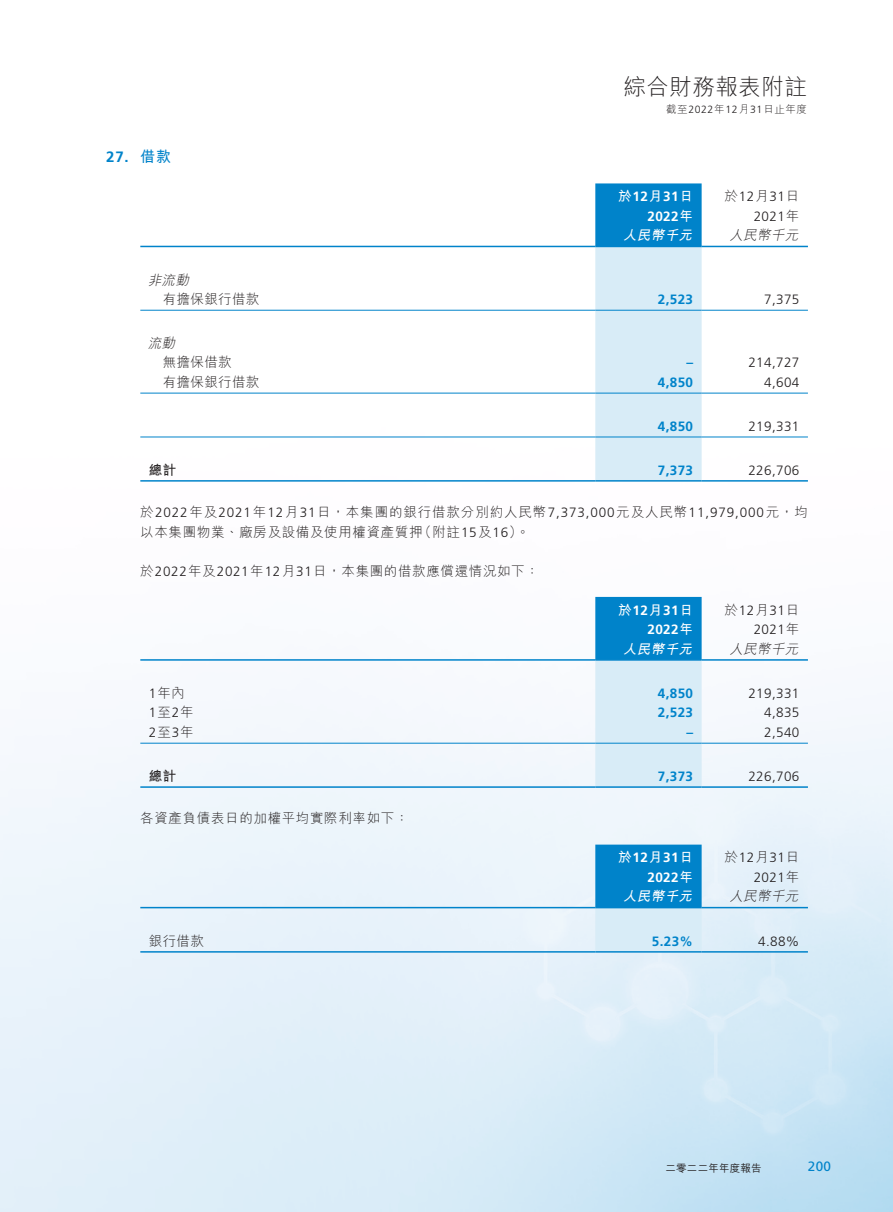
<style>
.page{position:relative;width:893px;height:1212px;background:#fff}
.page>*{position:absolute;margin:0;border:0;box-sizing:border-box;transform-origin:0 0}
.t1{font:300 22.5px "M Hei HK";letter-spacing:.02em;color:#231f20}
.t2{font:700 15px "Frutiger LT Std";color:#0083ca}
.t3{font:700 15px "M Hei HK";color:#0083ca}
.t4{font:300 13.5px "Frutiger LT Std";letter-spacing:.03em;color:#231f20}
.t5{font:300 13.5px "M Hei HK";letter-spacing:.05em;color:#231f20}
.t6{font:300 13.5px "Frutiger LT Std";letter-spacing:.065em;color:#231f20}
.t7{font:700 13.5px "Frutiger LT Std";letter-spacing:.03em;color:#0083ca}
.t8{font:700 13.5px "Frutiger LT Std";letter-spacing:.03em;color:#fff}
.t9{font:italic 300 13.5px "M Hei HK";color:#231f20}
.t10{font:italic 700 13.5px "M Hei HK";color:#fff}
.t11{font:300 13.5px "M Hei HK";letter-spacing:.03em;color:#231f20}
.t12{font:700 13.5px "M Hei HK";color:#231f20}
.t13{font:13.5px "Frutiger LT Std";color:#0083ca}
.t14{font:300 10.5px "M Hei HK";letter-spacing:.05em;color:#231f20}
.t15{font:500 10.5px "M Hei HK";letter-spacing:.02em;color:#231f20}
.s1{font-family:"Frutiger LT Std"}
.s2{font-family:"M Hei HK"}
</style>
<div class="page">
<img style="left:0;top:245px;width:893px;height:967px">
<svg style="left:595px;top:183px;width:107px;height:297px;background:#a9d5ed"></svg>
<hr style="left:140px;top:246px;width:455px;height:1px;background:#0083ca">
<hr style="left:595px;top:246px;width:107px;height:1px;background:#0083ca">
<hr style="left:702px;top:246px;width:106px;height:1px;background:#0083ca">
<hr style="left:140px;top:310px;width:455px;height:1px;background:#0083ca">
<hr style="left:595px;top:310px;width:107px;height:1px;background:#0083ca">
<hr style="left:702px;top:310px;width:106px;height:1px;background:#0083ca">
<hr style="left:140px;top:393px;width:455px;height:1px;background:#0083ca">
<hr style="left:595px;top:393px;width:107px;height:1px;background:#0083ca">
<hr style="left:702px;top:393px;width:106px;height:1px;background:#0083ca">
<hr style="left:140px;top:437px;width:455px;height:1px;background:#0083ca">
<hr style="left:595px;top:437px;width:107px;height:1px;background:#0083ca">
<hr style="left:702px;top:437px;width:106px;height:1px;background:#0083ca">
<hr style="left:140px;top:480px;width:455px;height:2px;background:#0083ca">
<hr style="left:595px;top:480px;width:107px;height:2px;background:#0083ca">
<hr style="left:702px;top:480px;width:106px;height:2px;background:#0083ca">
<svg style="left:595px;top:597px;width:107px;height:189px;background:#90c9e8"></svg>
<hr style="left:140px;top:659px;width:455px;height:2px;background:#0083ca">
<hr style="left:595px;top:659px;width:107px;height:2px;background:#0083ca">
<hr style="left:702px;top:659px;width:106px;height:2px;background:#0083ca">
<hr style="left:140px;top:743px;width:455px;height:1px;background:#0083ca">
<hr style="left:595px;top:743px;width:107px;height:1px;background:#0083ca">
<hr style="left:702px;top:743px;width:106px;height:1px;background:#0083ca">
<hr style="left:140px;top:786px;width:455px;height:2px;background:#0083ca">
<hr style="left:595px;top:786px;width:107px;height:2px;background:#0083ca">
<hr style="left:702px;top:786px;width:106px;height:2px;background:#0083ca">
<svg style="left:595px;top:844px;width:107px;height:107px;background:#59aedc"></svg>
<hr style="left:140px;top:907px;width:455px;height:1px;background:#0083ca">
<hr style="left:595px;top:907px;width:107px;height:1px;background:#0083ca">
<hr style="left:702px;top:907px;width:106px;height:1px;background:#0083ca">
<hr style="left:140px;top:951px;width:455px;height:1px;background:#0083ca">
<hr style="left:595px;top:951px;width:107px;height:1px;background:#0083ca">
<hr style="left:702px;top:951px;width:106px;height:1px;background:#0083ca">
<h1 class="t1" style="left:624px;top:75px;width:185px">綜合財務報表附註</h1>
<p class="t14" style="left:666px;top:104px;width:142px">截至<span class="s1">2022</span>年<span class="s1">12</span>月<span class="s1">31</span>日止年度</p>
<p class="t2" style="left:106px;top:148px;width:24px">27.</p>
<p class="t3" style="left:140px;top:146px;width:32px">借款</p>
<p class="t9" style="left:148px;top:273px;width:46px">非流動</p>
<p class="t11" style="left:163px;top:292px;width:98px">有擔保銀行借款</p>
<p class="t9" style="left:148px;top:336px;width:32px">流動</p>
<p class="t5" style="left:163px;top:355px;width:71px">無擔保借款</p>
<p class="t11" style="left:163px;top:375px;width:98px">有擔保銀行借款</p>
<p class="t8" style="left:618px;top:189px;width:76px"><span class="s2">於</span>12<span class="s2">月</span>31<span class="s2">日</span></p>
<p class="t4" style="left:724px;top:189px;width:76px"><span class="s2">於</span>12<span class="s2">月</span>31<span class="s2">日</span></p>
<p class="t8" style="left:647px;top:208px;width:47px">2022<span class="s2">年</span></p>
<p class="t4" style="left:754px;top:208px;width:47px">2021<span class="s2">年</span></p>
<p class="t10" style="left:623px;top:225px;width:74px">人民幣千元</p>
<p class="t9" style="left:729px;top:228px;width:73px">人民幣千元</p>
<p class="t7" style="left:658px;top:291px;width:37px">2,523</p>
<p class="t4" style="left:764px;top:292px;width:37px">7,375</p>
<p class="t7" style="left:686px;top:355px;width:8px">–</p>
<p class="t4" style="left:748px;top:355px;width:53px">214,727</p>
<p class="t7" style="left:658px;top:374px;width:37px">4,850</p>
<p class="t4" style="left:764px;top:375px;width:37px">4,604</p>
<p class="t7" style="left:658px;top:418px;width:37px">4,850</p>
<p class="t4" style="left:748px;top:418px;width:53px">219,331</p>
<p class="t12" style="left:149px;top:460px;width:29px">總計</p>
<p class="t6" style="left:140px;top:505px;width:669px"><span class="s2">於</span>2022<span class="s2">年及</span>2021<span class="s2">年</span>12<span class="s2">月</span>31<span class="s2">日，本集團的銀行借款分別約人民幣</span>7,373,000<span class="s2">元及人民幣</span>11,979,000<span class="s2">元，均</span></p>
<p class="t5" style="left:418px;top:525px;width:113px">（附註<span class="s1">15</span>及<span class="s1">16</span> 。(</p>
<p class="t7" style="left:658px;top:462px;width:37px">7,373</p>
<p class="t4" style="left:748px;top:462px;width:53px">226,706</p>
<p class="t5" style="left:140px;top:525px;width:284px">以本集團物業、廠房及設備及使用權資產質押</p>
<p class="t5" style="left:140px;top:564px;width:400px">於<span class="s1">2022</span>年及<span class="s1">2021</span>年<span class="s1">12</span>月<span class="s1">31</span>日，本集團的借款應償還情況如下：</p>
<p class="t8" style="left:618px;top:602px;width:76px"><span class="s2">於</span>12<span class="s2">月</span>31<span class="s2">日</span></p>
<p class="t4" style="left:724px;top:602px;width:76px"><span class="s2">於</span>12<span class="s2">月</span>31<span class="s2">日</span></p>
<p class="t8" style="left:647px;top:621px;width:47px">2022<span class="s2">年</span></p>
<p class="t4" style="left:754px;top:622px;width:47px">2021<span class="s2">年</span></p>
<p class="t10" style="left:623px;top:639px;width:74px">人民幣千元</p>
<p class="t9" style="left:729px;top:642px;width:73px">人民幣千元</p>
<p class="t5" style="left:149px;top:686px;width:37px"><span class="s1">1</span>年內</p>
<p class="t7" style="left:658px;top:685px;width:37px">4,850</p>
<p class="t4" style="left:748px;top:686px;width:53px">219,331</p>
<p class="t4" style="left:149px;top:705px;width:46px">1<span class="s2">至</span>2<span class="s2">年</span></p>
<p class="t7" style="left:658px;top:705px;width:37px">2,523</p>
<p class="t4" style="left:764px;top:705px;width:37px">4,835</p>
<p class="t4" style="left:149px;top:725px;width:46px">2<span class="s2">至</span>3<span class="s2">年</span></p>
<p class="t7" style="left:686px;top:724px;width:8px">–</p>
<p class="t4" style="left:764px;top:725px;width:37px">2,540</p>
<p class="t12" style="left:149px;top:766px;width:29px">總計</p>
<p class="t5" style="left:140px;top:811px;width:270px">各資產負債表日的加權平均實際利率如下：</p>
<p class="t7" style="left:658px;top:768px;width:37px">7,373</p>
<p class="t4" style="left:748px;top:768px;width:53px">226,706</p>
<p class="t8" style="left:618px;top:850px;width:76px"><span class="s2">於</span>12<span class="s2">月</span>31<span class="s2">日</span></p>
<p class="t4" style="left:724px;top:850px;width:76px"><span class="s2">於</span>12<span class="s2">月</span>31<span class="s2">日</span></p>
<p class="t8" style="left:647px;top:869px;width:47px">2022<span class="s2">年</span></p>
<p class="t4" style="left:754px;top:869px;width:47px">2021<span class="s2">年</span></p>
<p class="t10" style="left:623px;top:887px;width:74px">人民幣千元</p>
<p class="t9" style="left:729px;top:889px;width:73px">人民幣千元</p>
<p class="t5" style="left:149px;top:934px;width:57px">銀行借款</p>
<p class="t7" style="left:652px;top:933px;width:43px">5.23%</p>
<p class="t4" style="left:758px;top:933px;width:43px">4.88%</p>
<p class="t15" style="left:665px;top:1160px;width:98px">二零二二年年度報告</p>
<p class="t13" style="left:808px;top:1159px;width:25px">200</p>
</div>
